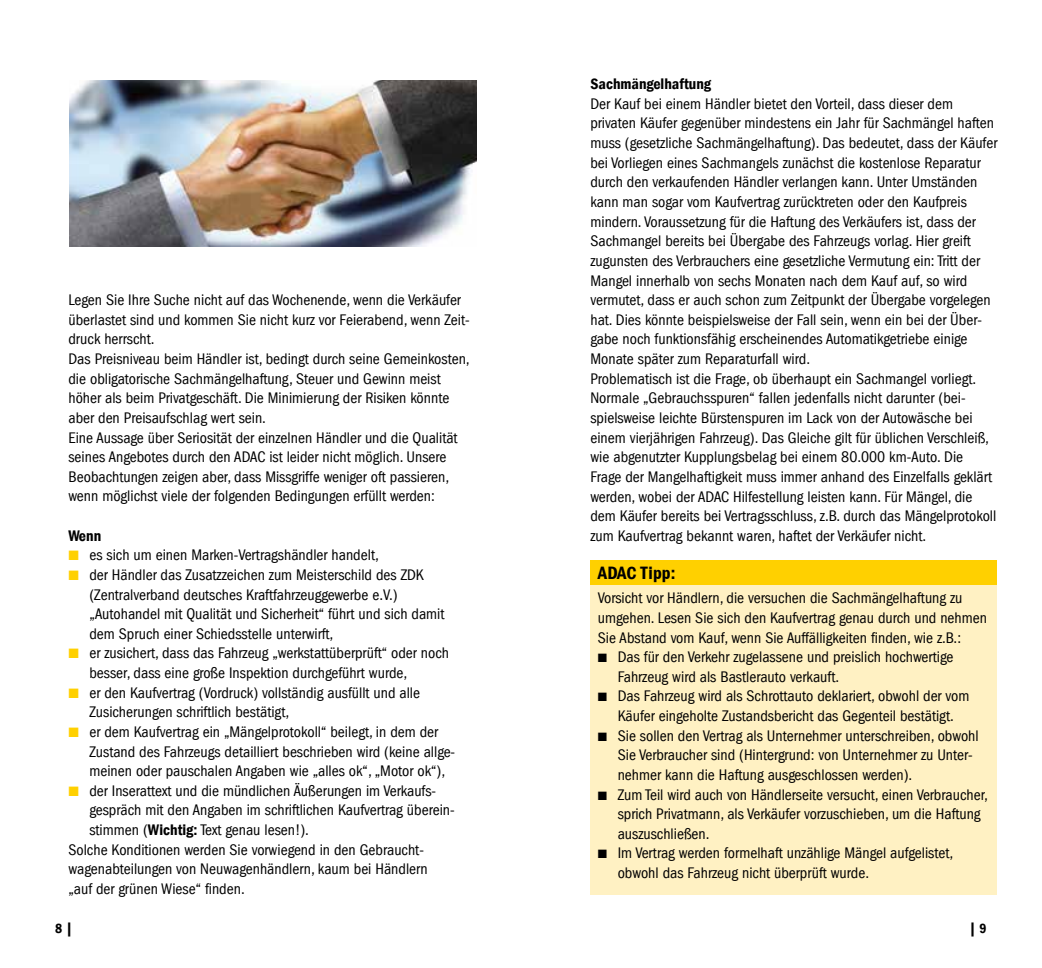
<style>
.page{position:relative;width:1042px;height:968px;background:#fff}
.page>*{position:absolute;margin:0;border:0;box-sizing:border-box;transform-origin:0 0}
.t1{font:18.38px "Franklin Gothic LT Com Dm Cn";letter-spacing:.01em;color:#000}
.t2{font:condensed 15.75px/19.6px "Franklin Gothic LT Com";color:#000}
.t3{font:15.75px "Franklin Gothic LT Com Dm Cn";color:#000}
.t4{font:14px "Franklin Gothic LT Com Dm Cn";color:#000}
.s1{font-family:"European Pi Three";font-stretch:normal;color:#ffd000}
.s2{font-family:"Franklin Gothic LT Com Dm Cn";font-stretch:normal}
.s3{font-family:"European Pi Three";font-stretch:normal;font-size:14px}
</style>
<div class="page">
<img style="left:69px;top:81px;width:407px;height:165px">
<div style="left:590px;top:585px;width:407px;height:308px;background:#fff1c3"></div>
<div style="left:590px;top:560px;width:407px;height:25px;background:#ffd000"></div>
<p class="t2" style="left:68px;top:290px;width:403px">Legen Sie Ihre Suche nicht auf das Wochenende, wenn die Verkäufer überlastet sind und kommen Sie nicht kurz vor Feierabend, wenn Zeit&shy;druck herrscht.<br>Das Preisniveau beim Händler ist, bedingt durch seine Gemeinkosten, die obligatorische Sachmängelhaftung, Steuer und Gewinn meist höher als beim Privatgeschäft. Die Minimierung der Risiken könnte aber den Preisaufschlag wert sein.<br>Eine Aussage über Seriosität der einzelnen Händler und die Qualität seines Angebotes durch den ADAC ist leider nicht möglich. Unsere Beobachtungen zeigen aber, dass Missgriffe weniger oft passieren, wenn möglichst viele der folgenden Bedingungen erfüllt werden:</p>
<p class="t3" style="left:68px;top:526px;width:34px">Wenn</p>
<p class="t2" style="left:68px;top:545px;width:312px"><span class="s1">K</span> es sich um einen Marken-Vertragshändler handelt,</p>
<p class="t2" style="left:68px;top:565px;width:357px"><span class="s1">K</span> der Händler das Zusatzzeichen zum Meisterschild des ZDK</p>
<p class="t2" style="left:89px;top:584px;width:310px">(Zentralverband deutsches Kraftfahrzeuggewerbe e.V.)</p>
<p class="t2" style="left:89px;top:604px;width:356px">„Autohandel mit Qualität und Sicherheit“ führt und sich damit</p>
<p class="t2" style="left:89px;top:623px;width:245px">dem Spruch einer Schiedsstelle unterwirft,</p>
<p class="t2" style="left:68px;top:643px;width:382px"><span class="s1">K</span> er zusichert, dass das Fahrzeug „werkstattüberprüft“ oder noch</p>
<p class="t2" style="left:89px;top:663px;width:319px">besser, dass eine große Inspektion durchgeführt wurde,</p>
<p class="t2" style="left:68px;top:682px;width:353px"><span class="s1">K</span> er den Kaufvertrag (Vordruck) vollständig ausfüllt und alle</p>
<p class="t2" style="left:89px;top:702px;width:201px">Zusicherungen schriftlich bestätigt,</p>
<p class="t2" style="left:68px;top:722px;width:371px"><span class="s1">K</span> er dem Kaufvertrag ein „Mängelprotokoll“ beilegt, in dem der</p>
<p class="t2" style="left:89px;top:741px;width:367px">Zustand des Fahrzeugs detailliert beschrieben wird (keine allge-</p>
<p class="t2" style="left:89px;top:761px;width:357px">meinen oder pauschalen Angaben wie „alles ok“, „Motor ok“),</p>
<p class="t2" style="left:68px;top:780px;width:368px"><span class="s1">K</span> der Inserattext und die mündlichen Äußerungen im Verkaufs-</p>
<p class="t2" style="left:89px;top:800px;width:367px">gespräch mit den Angaben im schriftlichen Kaufvertrag überein-</p>
<p class="t2" style="left:89px;top:820px;width:221px">stimmen (<span class="s2">Wichtig:</span> Text genau lesen!).</p>
<p class="t2" style="left:68px;top:839px;width:356px">Solche Konditionen werden Sie vorwiegend in den Gebraucht-</p>
<p class="t2" style="left:68px;top:859px;width:361px">wagenabteilungen von Neuwagenhändlern, kaum bei Händlern</p>
<p class="t2" style="left:68px;top:879px;width:178px">„auf der grünen Wiese“ finden.</p>
<p class="t3" style="left:590px;top:75px;width:122px">Sachmängelhaftung</p>
<p class="t2" style="left:590px;top:94px;width:408px">Der Kauf bei einem Händler bietet den Vorteil, dass dieser dem privaten Käufer gegenüber mindestens ein Jahr für Sachmängel haften muss (gesetzliche Sachmängelhaftung). Das bedeutet, dass der Käufer bei Vorliegen eines Sachmangels zunächst die kostenlose Reparatur durch den verkaufenden Händler verlangen kann. Unter Umständen kann man sogar vom Kaufvertrag zurücktreten oder den Kaufpreis mindern. Voraussetzung für die Haftung des Verkäufers ist, dass der Sachmangel bereits bei Übergabe des Fahrzeugs vorlag. Hier greift zugunsten des Verbrauchers eine gesetzliche Vermutung ein: Tritt der Mangel innerhalb von sechs Monaten nach dem Kauf auf, so wird vermutet, dass er auch schon zum Zeitpunkt der Übergabe vorgelegen hat. Dies könnte beispielsweise der Fall sein, wenn ein bei der Über&shy;gabe noch funktionsfähig erscheinendes Automatikgetriebe einige Monate später zum Reparaturfall wird.<br>Problematisch ist die Frage, ob überhaupt ein Sachmangel vorliegt.<br>Normale „Gebrauchsspuren“ fallen jedenfalls nicht darunter (bei&shy;spielsweise leichte Bürstenspuren im Lack von der Autowäsche bei einem vierjährigen Fahrzeug). Das Gleiche gilt für üblichen Verschleiß, wie abgenutzter Kupplungsbelag bei einem 80.000 km-Auto. Die Frage der Mangelhaftigkeit muss immer anhand des Einzelfalls geklärt werden, wobei der ADAC Hilfestellung leisten kann. Für Mängel, die dem Käufer bereits bei Vertragsschluss, z.B. durch das Mängelprotokoll zum Kaufvertrag bekannt waren, haftet der Verkäufer nicht.</p>
<p class="t1" style="left:598px;top:562px;width:79px">ADAC Tipp:</p>
<p class="t2" style="left:598px;top:588px;width:366px">Vorsicht vor Händlern, die versuchen die Sachmängelhaftung zu</p>
<p class="t2" style="left:598px;top:608px;width:391px">umgehen. Lesen Sie sich den Kaufvertrag genau durch und nehmen</p>
<p class="t2" style="left:598px;top:627px;width:365px">Sie Abstand vom Kauf, wenn Sie Auffälligkeiten finden, wie z.B.:</p>
<p class="t2" style="left:598px;top:647px;width:357px"><span class="s3">K</span> Das für den Verkehr zugelassene und preislich hochwertige</p>
<p class="t2" style="left:618px;top:667px;width:223px">Fahrzeug wird als Bastlerauto verkauft.</p>
<p class="t2" style="left:598px;top:686px;width:373px"><span class="s3">K</span> Das Fahrzeug wird als Schrottauto deklariert, obwohl der vom</p>
<p class="t2" style="left:618px;top:706px;width:337px">Käufer eingeholte Zustandsbericht das Gegenteil bestätigt.</p>
<p class="t2" style="left:598px;top:725px;width:382px"><span class="s3">K</span> Sie sollen den Vertrag als Unternehmer unterschreiben, obwohl</p>
<p class="t2" style="left:618px;top:745px;width:356px">Sie Verbraucher sind (Hintergrund: von Unternehmer zu Unter-</p>
<p class="t2" style="left:618px;top:765px;width:296px">nehmer kann die Haftung ausgeschlossen werden).</p>
<p class="t2" style="left:598px;top:784px;width:391px"><span class="s3">K</span> Zum Teil wird auch von Händlerseite versucht, einen Verbraucher,</p>
<p class="t2" style="left:618px;top:804px;width:364px">sprich Privatmann, als Verkäufer vorzuschieben, um die Haftung</p>
<p class="t2" style="left:618px;top:823px;width:93px">auszuschließen.</p>
<p class="t2" style="left:598px;top:843px;width:357px"><span class="s3">K</span> Im Vertrag werden formelhaft unzählige Mängel aufgelistet,</p>
<p class="t2" style="left:618px;top:863px;width:253px">obwohl das Fahrzeug nicht überprüft wurde.</p>
<p class="t4" style="left:55px;top:920px;width:19px">8 |</p>
<p class="t4" style="left:969px;top:920px;width:19px">| 9</p>
</div>
